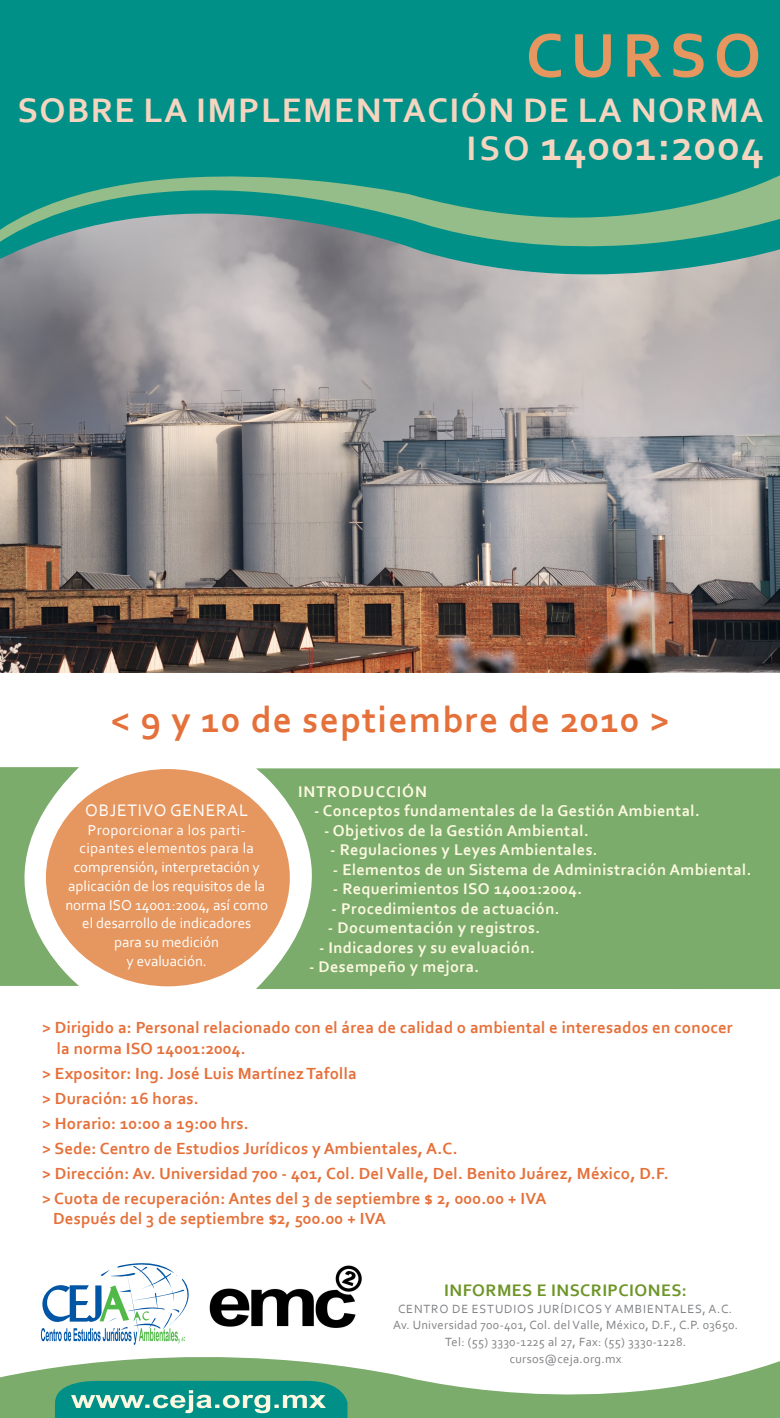
<style>
.page{position:relative;width:780px;height:1418px;background:#fff}
.page>*{position:absolute;margin:0;border:0;box-sizing:border-box;transform-origin:0 0}
.t1{font:700 65px "Corbel";letter-spacing:.1em;color:#e6975f}
.t2{font:700 43.75px "Corbel";letter-spacing:.025em;color:#f5d5bf}
.t3{font:700 37.5px "Corbel";letter-spacing:.035em;color:#e5703a}
.t4{font:700 35.62px "Corbel";letter-spacing:.04em;color:#f5d5bf}
.t5{font:700 17.5px "Corbel";letter-spacing:.025em;color:#6e9528}
.t6{font:17.5px "Corbel";letter-spacing:.04em;color:#fff}
.t7{font:700 16.88px "Corbel";letter-spacing:.01em;color:#e5703a}
.t8{font:700 16.25px "Corbel";letter-spacing:.025em;color:#fdf9e1}
.t9{font:15px/18.8px "Corbel";color:#fff}
.t10{font:15px "Corbel";letter-spacing:.025em;color:#fff}
.t11{font:12.5px "Corbel";letter-spacing:.025em;color:#808285}
.t12{font:12.5px "Corbel";letter-spacing:.065em;color:#808285}
.s1{font-size:35.62px}
</style>
<div class="page">
<svg style="left:0;top:1344px;width:780px;height:73px"></svg>
<img style="left:0;top:306px;width:780px;height:367px">
<svg style="left:40px;top:1263px;width:149px;height:81px"></svg>
<svg style="left:0;top:0;width:780px;height:306px;background:#1c948d"></svg>
<svg style="left:0;top:132px;width:780px;height:148px;background:#3e9b8f"></svg>
<svg style="left:54px;top:1379px;width:293px;height:38px;background:#31a293"></svg>
<div style="left:46px;top:769px;width:244px;height:217px;background:#e6975f;border-radius:50%"></div>
<svg style="left:0;top:767px;width:79px;height:218px"></svg>
<svg style="left:256px;top:768px;width:524px;height:221px;background:#84ae72"></svg>
<img style="left:202px;top:1265px;width:173px;height:84px">
<p class="t1" style="left:525px;top:15px;width:237px">CURSO</p>
<p class="t4" style="left:18px;top:89px;width:215px">SOBRE La Implemen</p>
<p class="t4" style="left:383px;top:89px;width:302px">tación de la Norm</p>
<p class="t4" style="left:740px;top:89px;width:25px">a</p>
<p class="t2" style="left:466px;top:118px;width:299px"><span class="s1">ISO</span> 14001:2004</p>
<p class="t3" style="left:110px;top:696px;width:560px">&lt; 9 y 10 de septiembre de 2010 &gt;</p>
<p class="t6" style="left:85px;top:799px;width:164px">Objetivo General</p>
<p class="t10" style="left:88px;top:820px;width:159px">Proporcionar a los parti-</p>
<p class="t10" style="left:79px;top:839px;width:176px">cipantes elementos para la</p>
<p class="t9" style="left:74px;top:857px;width:188px">comprensión, interpretación y</p>
<p class="t9" style="left:68px;top:876px;width:198px">aplicación de los requisitos de la</p>
<p class="t9" style="left:65px;top:895px;width:52px">norma ISO</p>
<p class="t9" style="left:82px;top:895px;width:187px;text-indent:53px">14001:2004, así como el desarrollo de indicadores</p>
<p class="t9" style="left:114px;top:932px;width:106px">para su medición</p>
<p class="t9" style="left:126px;top:951px;width:82px">y evaluación.</p>
<p class="t8" style="left:298px;top:781px;width:75px">Introducci</p>
<p class="t8" style="left:402px;top:781px;width:23px">ón</p>
<p class="t8" style="left:314px;top:800px;width:387px">- Conceptos fundamentales de la Gestión Ambiental.</p>
<p class="t8" style="left:324px;top:820px;width:266px">- Objetivos de la Gestión Ambiental.</p>
<p class="t8" style="left:330px;top:839px;width:269px">- Regulaciones y Leyes Ambientales.</p>
<p class="t8" style="left:333px;top:859px;width:420px">- Elementos de un Sistema de Administración Ambiental.</p>
<p class="t8" style="left:333px;top:878px;width:251px">- Requerimientos ISO 14001:2004.</p>
<p class="t8" style="left:331px;top:898px;width:229px">- Procedimientos de actuación.</p>
<p class="t8" style="left:328px;top:917px;width:214px">- Documentación y registros.</p>
<p class="t8" style="left:319px;top:937px;width:217px">- Indicadores y su evaluación.</p>
<p class="t8" style="left:309px;top:956px;width:172px">- Desempeño y mejora.</p>
<p class="t7" style="left:42px;top:1017px;width:692px">&gt; Dirigido a: Personal relacionado con el área de calidad o ambiental e interesados en conocer</p>
<p class="t7" style="left:57px;top:1037px;width:190px">la norma ISO 14001:2004.</p>
<p class="t7" style="left:42px;top:1062px;width:316px">&gt; Expositor: Ing. José Luis Martínez Tafolla</p>
<p class="t7" style="left:42px;top:1087px;width:158px">&gt; Duración: 16 horas.</p>
<p class="t7" style="left:42px;top:1112px;width:208px">&gt; Horario: 10:00 a 19:00 hrs.</p>
<p class="t7" style="left:42px;top:1137px;width:417px">&gt; Sede: Centro de Estudios Jurídicos y Ambientales, A.C.</p>
<p class="t7" style="left:42px;top:1162px;width:628px">&gt; Dirección: Av. Universidad 700 - 401, Col. Del Valle, Del. Benito Juárez, México, D.F.</p>
<p class="t7" style="left:42px;top:1187px;width:505px">&gt; Cuota de recuperación: Antes del 3 de septiembre $ 2, 000.00 + IVA</p>
<p class="t7" style="left:53px;top:1207px;width:333px">Después del 3 de septiembre $2, 500.00 + IVA</p>
<p class="t5" style="left:444px;top:1278px;width:244px">INFORMES E INSCRIPCIONES:</p>
<p class="t12" style="left:398px;top:1300px;width:335px">Centro de Estudios Jurídicos y Ambientales, A.C.</p>
<p class="t11" style="left:393px;top:1317px;width:346px">Av. U niversidad 700-401, Col. del Valle, México, D.F., C.P. 03650.</p>
<p class="t11" style="left:445px;top:1334px;width:242px">Tel: (55) 3330-1225 al 27, Fax: (55) 3330-1228.</p>
<p class="t11" style="left:509px;top:1351px;width:113px">cursos@ceja.org.mx</p>
</div>
